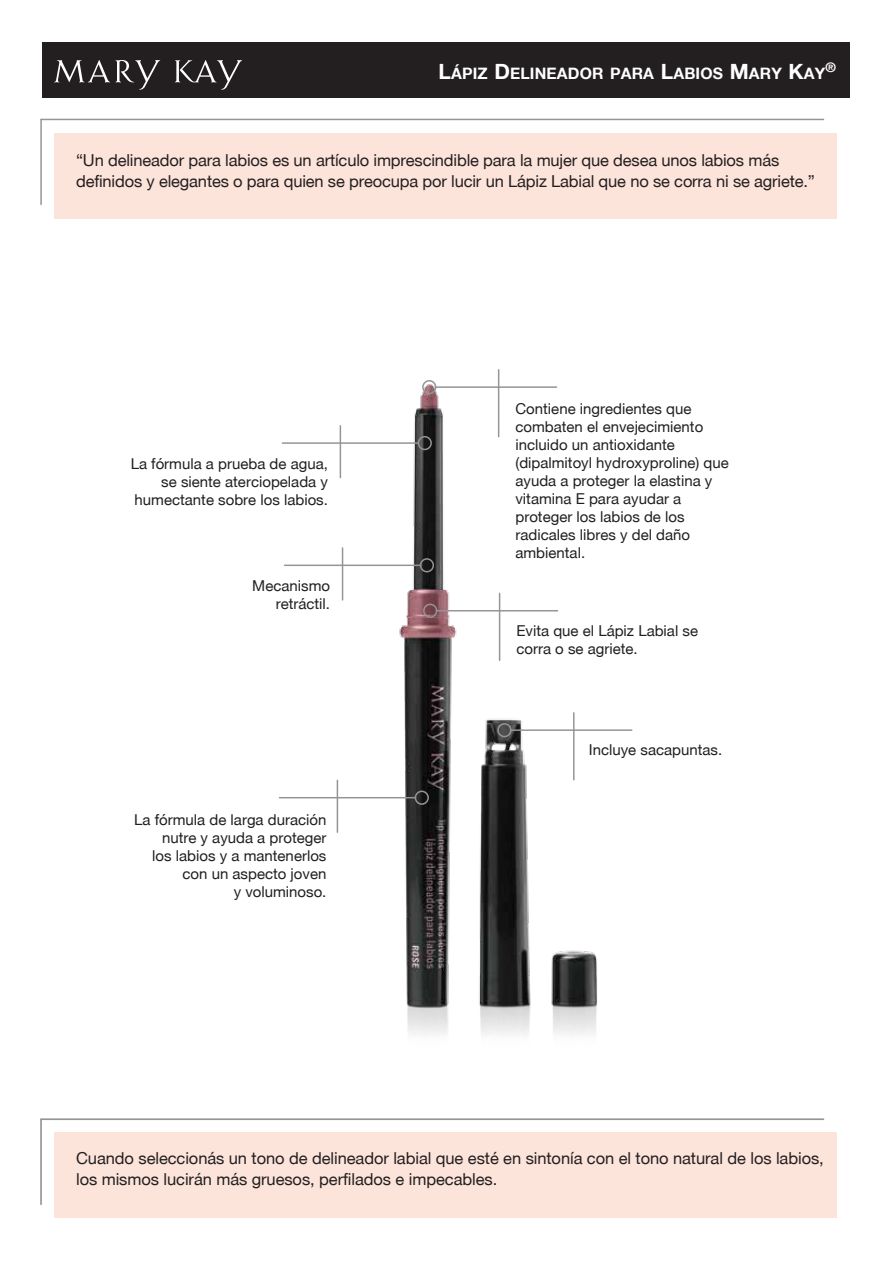
<style>
.page{position:relative;width:893px;height:1263px;background:#fff}
.page>*{position:absolute;margin:0;border:0;box-sizing:border-box;transform-origin:0 0}
.t1{font:16.5px/21px "Helvetica Neue";letter-spacing:-.01em;color:#231f20}
.t2{font:700 15.75px "Helvetica Neue";letter-spacing:.01em;color:#fff}
.t3{font:15px/18px "Helvetica Neue";color:#231f20;text-align:right}
.t4{font:700 13.05px "Helvetica Neue";color:#fff}
.s1{font-size:21px}
</style>
<div class="page">
<img style="left:327px;top:369px;width:359px;height:764px">
<div style="left:42px;top:43px;width:808px;height:55px;background:#231f20"></div>
<svg style="left:54px;top:60px;width:106px;height:30px"></svg>
<svg style="left:175px;top:60px;width:67px;height:30px"></svg>
<div style="left:54px;top:134px;width:783px;height:85px;background:#fde4db"></div>
<hr style="left:40px;top:119px;width:2px;height:85px;background:#939598">
<hr style="left:41px;top:119px;width:782px;height:1px;background:#939598">
<div style="left:54px;top:1133px;width:783px;height:85px;background:#fde4db"></div>
<hr style="left:40px;top:1119px;width:2px;height:85px;background:#939598">
<hr style="left:41px;top:1118px;width:782px;height:2px;background:#939598">
<hr style="left:435px;top:386px;width:122px;height:2px;background:#939598">
<hr style="left:498px;top:370px;width:1px;height:67px;background:#939598">
<div style="left:422px;top:380px;width:14px;height:14px;border:2px solid #939598;border-radius:50%"></div>
<hr style="left:510px;top:729px;width:122px;height:2px;background:#939598">
<hr style="left:573px;top:713px;width:2px;height:67px;background:#939598">
<div style="left:497px;top:723px;width:15px;height:14px;border:2px solid #939598;border-radius:50%"></div>
<hr style="left:436px;top:610px;width:122px;height:1px;background:#939598">
<hr style="left:499px;top:593px;width:1px;height:67px;background:#939598">
<div style="left:423px;top:604px;width:14px;height:14px;border:2px solid #939598;border-radius:50%"></div>
<hr style="left:279px;top:797px;width:137px;height:1px;background:#939598">
<hr style="left:337px;top:780px;width:1px;height:52px;background:#939598">
<div style="left:415px;top:790px;width:14px;height:15px;border:2px solid #939598;border-radius:50%"></div>
<hr style="left:285px;top:564px;width:136px;height:2px;background:#939598">
<hr style="left:342px;top:548px;width:1px;height:52px;background:#939598">
<div style="left:420px;top:558px;width:14px;height:14px;border:2px solid #939598;border-radius:50%"></div>
<hr style="left:282px;top:442px;width:137px;height:2px;background:#939598">
<hr style="left:340px;top:426px;width:1px;height:52px;background:#939598">
<div style="left:418px;top:436px;width:14px;height:14px;border:2px solid #939598;border-radius:50%"></div>
<p class="t2" style="left:438px;top:64px;width:388px"><span class="s1">L</span>ÁPIZ <span class="s1">D</span>ELINEADOR PARA <span class="s1">L</span>ABIOS <span class="s1">M</span>ARY <span class="s1">K</span>AY</p>
<p class="t4" style="left:825px;top:59px;width:12px">®</p>
<p class="t1" style="left:76px;top:149px;width:740px">“Un delineador para labios es un artículo imprescindible para la mujer que desea unos labios más definidos y elegantes o para quien se preocupa por lucir un Lápiz Labial que no se corra ni se agriete.”</p>
<p class="t3" style="left:131px;top:454px;width:199px">La fórmula a prueba de agua, se siente aterciopelada y humectante sobre los labios.</p>
<p class="t3" style="left:252px;top:576px;width:79px">Mecanismo retráctil.</p>
<p class="t3" style="left:134px;top:810px;width:194px">La fórmula de larga duración nutre y ayuda a proteger<br>los labios y a mantenerlos con un aspecto joven<br>y voluminoso.</p>
<p class="t3" style="left:515px;top:400px;width:215px;text-align:left">Contiene ingredientes que combaten el envejecimiento incluido un antioxidante (dipalmitoyl hydroxyproline) que ayuda a proteger la elastina y vitamina E para ayudar a proteger los labios de los radicales libres y del daño ambiental.</p>
<p class="t3" style="left:516px;top:622px;width:183px;text-align:left">Evita que el Lápiz Labial se corra o se agriete.</p>
<p class="t3" style="left:589px;top:740px;width:135px">Incluye sacapuntas.</p>
<p class="t1" style="left:76px;top:1147px;width:749px">Cuando seleccionás un tono de delineador labial que esté en sintonía con el tono natural de los labios, los mismos lucirán más gruesos, perfilados e impecables.</p>
</div>
